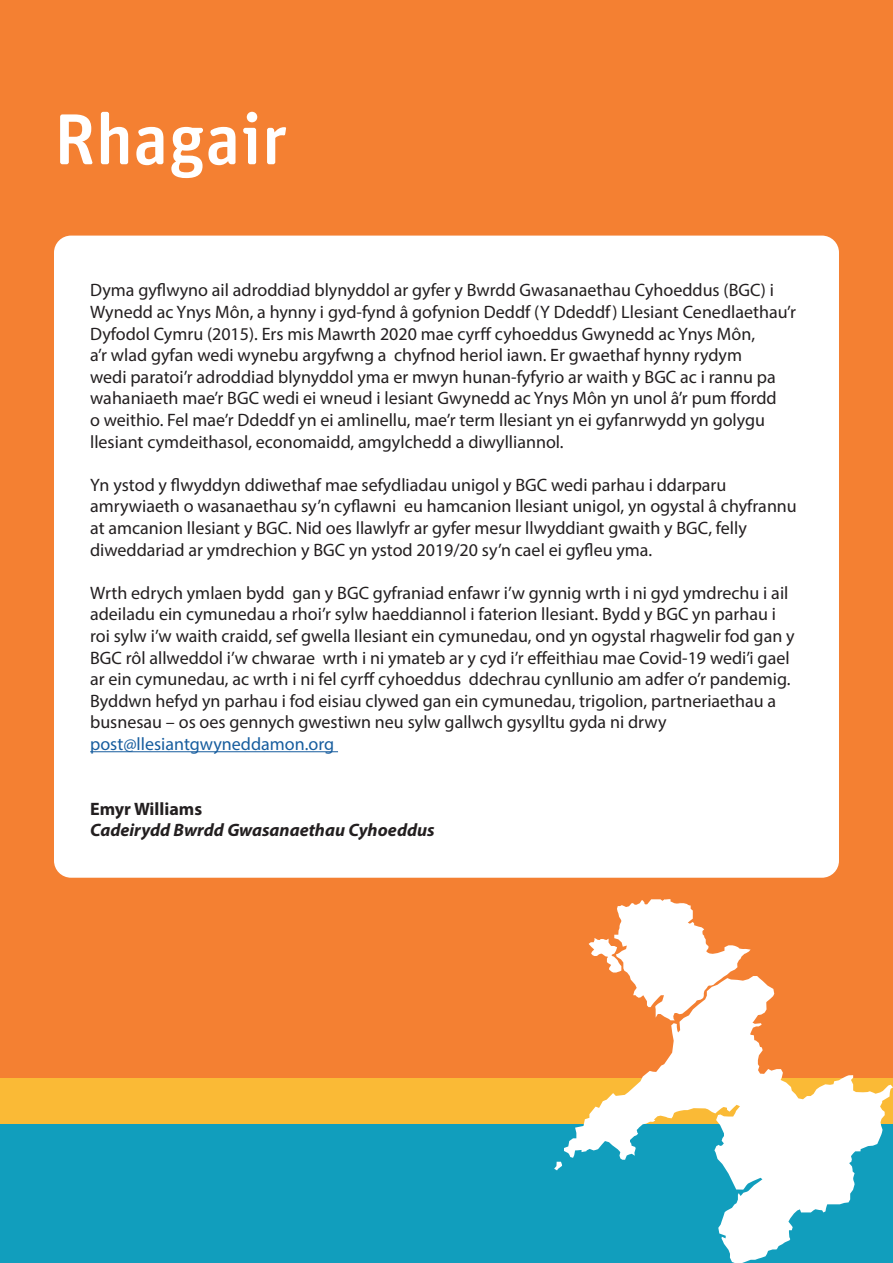
<style>
.page{position:relative;width:893px;height:1263px;background:#f48032}
.page>*{position:absolute;margin:0;border:0;box-sizing:border-box;transform-origin:0 0}
.t1{font:500 72px "Unit Rounded Pro";color:#fff}
.t2{font:18px/21.6px "Myriad Pro";color:#231f20}
.t3{font:italic 700 18px "Myriad Pro";color:#231f20}
.t4{font:18px "Myriad Pro";color:#175d9e}
.t5{font:700 18px "Myriad Pro";color:#231f20}
</style>
<div class="page">
<div style="left:54px;top:236px;width:785px;height:642px;background:#fff;border-radius:17px"></div>
<hr style="left:90px;top:751px;width:248px;height:1px;background:#175d9e">
<div style="left:0;top:1124px;width:893px;height:139px;background:#119ebd"></div>
<div style="left:0;top:1078px;width:893px;height:46px;background:#faba36"></div>
<svg style="left:564px;top:976px;width:329px;height:287px"></svg>
<svg style="left:554px;top:1162px;width:8px;height:8px"></svg>
<svg style="left:589px;top:899px;width:162px;height:121px"></svg>
<h1 class="t1" style="left:54px;top:89px;width:235px">Rhagair</h1>
<p class="t2" style="left:90px;top:279px;width:707px">Dyma gyflwyno ail adroddiad blynyddol ar gyfer y Bwrdd Gwasanaethau Cyhoeddus (BGC) i Wynedd ac Ynys Môn, a hynny i gyd-fynd â gofynion Deddf (Y Ddeddf) Llesiant Cenedlaethau’r Dyfodol Cymru (2015). Ers mis Mawrth 2020 mae cyrff cyhoeddus Gwynedd ac Ynys Môn,<br>a’r wlad gyfan wedi wynebu argyfwng a chyfnod heriol iawn. Er gwaethaf hynny rydym<br>wedi paratoi’r adroddiad blynyddol yma er mwyn hunan-fyfyrio ar waith y BGC ac i rannu pa wahaniaeth mae’r BGC wedi ei wneud i lesiant Gwynedd ac Ynys Môn yn unol â’r pum ffordd<br>o weithio. Fel mae’r Ddeddf yn ei amlinellu, mae’r term llesiant yn ei gyfanrwydd yn golygu llesiant cymdeithasol, economaidd, amgylchedd a diwylliannol.</p>
<p class="t2" style="left:90px;top:474px;width:708px">Yn ystod y flwyddyn ddiwethaf mae sefydliadau unigol y BGC wedi parhau i ddarparu amrywiaeth o wasanaethau sy’n cyflawni eu hamcanion llesiant unigol, yn ogystal â chyfrannu at amcanion llesiant y BGC. Nid oes llawlyfr ar gyfer mesur llwyddiant gwaith y BGC, felly diweddariad ar ymdrechion y BGC yn ystod 2019/20 sy’n cael ei gyfleu yma.</p>
<p class="t2" style="left:90px;top:582px;width:706px">Wrth edrych ymlaen bydd gan y BGC gyfraniad enfawr i’w gynnig wrth i ni gyd ymdrechu i ail adeiladu ein cymunedau a rhoi’r sylw haeddiannol i faterion llesiant. Bydd y BGC yn parhau i roi sylw i’w waith craidd, sef gwella llesiant ein cymunedau, ond yn ogystal rhagwelir fod gan y BGC rôl allweddol i’w chwarae wrth i ni ymateb ar y cyd i’r effeithiau mae Covid-19 wedi’i gael ar ein cymunedau, ac wrth i ni fel cyrff cyhoeddus ddechrau cynllunio am adfer o’r pandemig.<br>Byddwn hefyd yn parhau i fod eisiau clywed gan ein cymunedau, trigolion, partneriaethau a busnesau – os oes gennych gwestiwn neu sylw gallwch gysylltu gyda ni drwy</p>
<p class="t4" style="left:90px;top:733px;width:246px">post@llesiantgwyneddamon.org</p>
<p class="t5" style="left:90px;top:797px;width:114px">Emyr Williams</p>
<p class="t3" style="left:90px;top:818px;width:346px">Cadeirydd Bwrdd Gwasanaethau Cyhoeddus</p>
</div>
